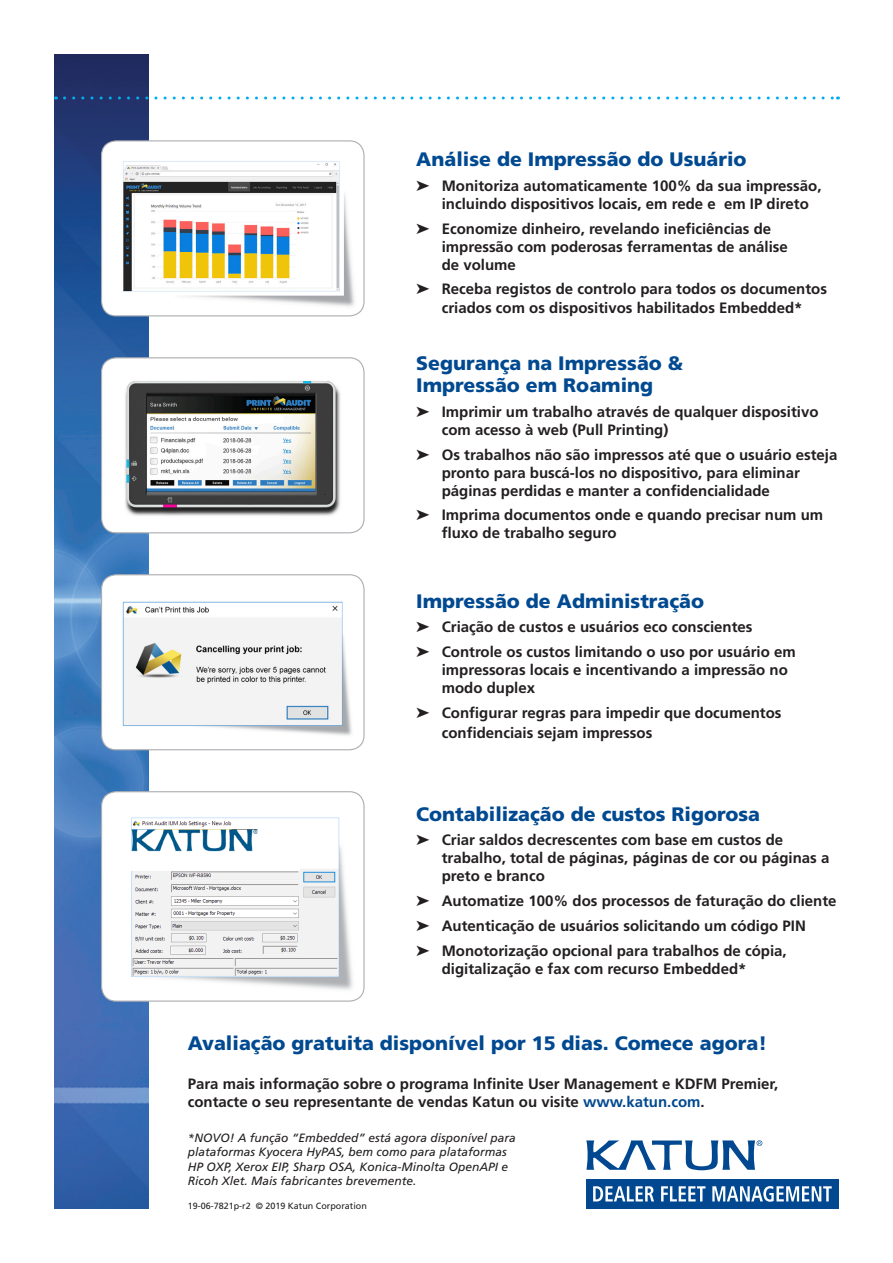
<style>
.page{position:relative;width:893px;height:1263px;background:#fff}
.page>*{position:absolute;margin:0;border:0;box-sizing:border-box;transform-origin:0 0}
.t1{font:900 19.5px/22.5px "Frutiger";color:#014990}
.t2{font:700 15px/18px "Frutiger";color:#231f20}
.t3{font:italic 12px/14.4px "Frutiger";color:#231f20}
.t4{font:9px "Frutiger";color:#231f20}
.s1{color:#014990}
</style>
<div class="page">
<img style="left:54px;top:54px;width:94px;height:1155px">
<div style="left:586px;top:1179px;width:253px;height:29px;background:#014890"></div>
<svg style="left:586px;top:1140px;width:176px;height:30px"></svg>
<svg style="left:593px;top:1186px;width:61px;height:15px"></svg>
<svg style="left:661px;top:1186px;width:44px;height:15px"></svg>
<svg style="left:712px;top:1186px;width:120px;height:16px"></svg>
<svg style="left:64px;top:97px;width:774px;height:3px"></svg>
<div style="left:102px;top:141px;width:262px;height:175px;background:#fff;border-radius:15px"></div>
<img style="left:123px;top:161px;width:238px;height:152px">
<div style="left:101px;top:140px;width:264px;height:176px;border:1px solid #acadb1;border-radius:15px"></div>
<div style="left:102px;top:358px;width:262px;height:175px;background:#fff;border-radius:15px"></div>
<img style="left:125px;top:380px;width:215px;height:136px">
<div style="left:101px;top:357px;width:264px;height:176px;border:1px solid #acadb1;border-radius:15px"></div>
<div style="left:102px;top:575px;width:262px;height:175px;background:#fff;border-radius:15px"></div>
<img style="left:122px;top:601px;width:230px;height:135px">
<div style="left:101px;top:574px;width:264px;height:176px;border:1px solid #acadb1;border-radius:15px"></div>
<div style="left:102px;top:792px;width:262px;height:209px;background:#fff;border-radius:15px"></div>
<img style="left:131px;top:817px;width:230px;height:181px">
<div style="left:101px;top:791px;width:264px;height:211px;border:1px solid #acadb1;border-radius:15px"></div>
<p class="t1" style="left:416px;top:148px;width:332px">Análise de Impressão do Usuário</p>
<p class="t2" style="left:442px;top:177px;width:381px;text-indent:-26px">➤ Monitoriza automaticamente 100% da sua impressão, incluindo dispositivos locais, em rede e em IP direto</p>
<p class="t2" style="left:442px;top:219px;width:348px;text-indent:-26px">➤ Economize dinheiro, revelando ineficiências de impressão com poderosas ferramentas de análise de volume</p>
<p class="t2" style="left:416px;top:280px;width:412px;line-height:18.9px;text-align:center">➤ Receba registos de controlo para todos os documentos criados com os dispositivos habilitados Embedded*</p>
<p class="t1" style="left:416px;top:351px;width:268px">Segurança na Impressão &amp;<br>Impressão em Roaming</p>
<p class="t2" style="left:442px;top:402px;width:378px;text-indent:-26px">➤ Imprimir um trabalho através de qualquer dispositivo com acesso à web (Pull Printing)</p>
<p class="t2" style="left:442px;top:445px;width:397px;text-indent:-26px">➤ Os trabalhos não são impressos até que o usuário esteja pronto para buscá-los no dispositivo, para eliminar páginas perdidas e manter a confidencialidade</p>
<p class="t2" style="left:442px;top:506px;width:383px;text-indent:-26px">➤ Imprima documentos onde e quando precisar num um fluxo de trabalho seguro</p>
<p class="t1" style="left:416px;top:589px;width:289px">Impressão de Administração</p>
<p class="t2" style="left:416px;top:618px;width:338px">➤ Criação de custos e usuários eco conscientes</p>
<p class="t2" style="left:442px;top:643px;width:355px;text-indent:-26px">➤ Controle os custos limitando o uso por usuário em impressoras locais e incentivando a impressão no modo duplex</p>
<p class="t2" style="left:442px;top:703px;width:341px;line-height:19.8px;text-indent:-26px">➤ Configurar regras para impedir que documentos confidenciais sejam impressos</p>
<p class="t1" style="left:416px;top:802px;width:345px">Contabilização de custos Rigorosa</p>
<p class="t2" style="left:442px;top:831px;width:389px;text-indent:-26px">➤ Criar saldos decrescentes com base em custos de trabalho, total de páginas, páginas de cor ou páginas a preto e branco</p>
<p class="t2" style="left:416px;top:892px;width:422px">➤ Automatize 100% dos processos de faturação do cliente</p>
<p class="t2" style="left:416px;top:916px;width:391px">➤ Autenticação de usuários solicitando um código PIN</p>
<p class="t2" style="left:442px;top:941px;width:347px;text-indent:-26px">➤ Monotorização opcional para trabalhos de cópia, digitalização e fax com recurso Embedded*</p>
<p class="t1" style="left:188px;top:1032px;width:581px">Avaliação gratuita disponível por 15 dias. Comece agora!</p>
<p class="t2" style="left:188px;top:1075px;width:592px">Para mais informação sobre o programa Infinite User Management e KDFM Premier, contacte o seu representante de vendas Katun ou visite <span class="s1">www.katun.com</span>.</p>
<p class="t3" style="left:188px;top:1130px;width:330px">*NOVO! A função “Embedded” está agora disponível para plataformas Kyocera HyPAS, bem como para plataformas HP OXP, Xerox EIP, Sharp OSA, Konica-Minolta OpenAPI e Ricoh Xlet. Mais fabricantes brevemente.</p>
<p class="t4" style="left:188px;top:1200px;width:181px">19-06-7821p-r2 © 2019 Katun Corporation</p>
</div>
